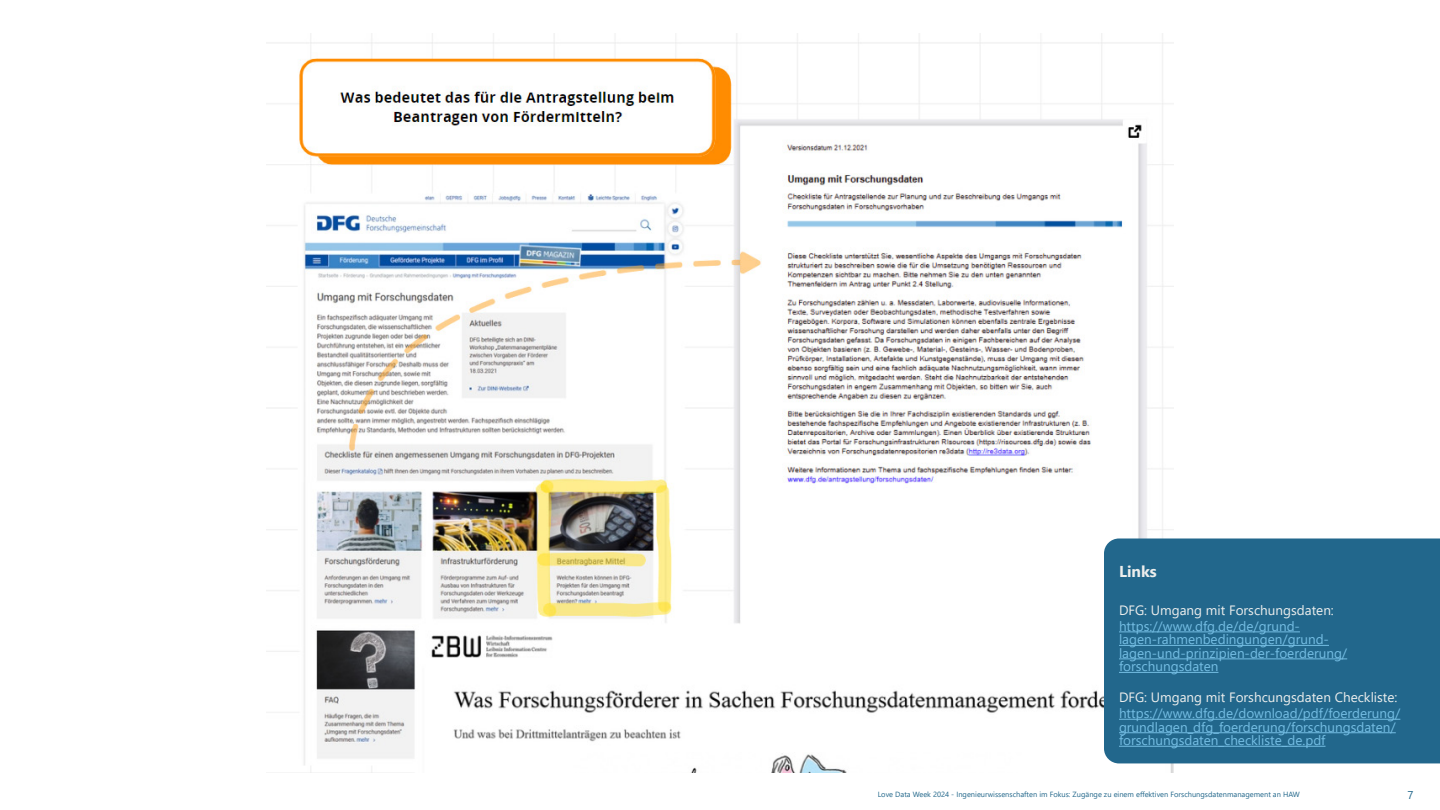
<style>
.page{position:relative;width:1440px;height:810px;background:#fff}
.page>*{position:absolute;margin:0;border:0;box-sizing:border-box;transform-origin:0 0}
.t1{font:700 15.75px "Segoe UI";color:#edeeed}
.t2{font:13.5px/13.5px "Segoe UI";color:#75bee4}
.t3{font:13.5px "Segoe UI";color:#edeeed}
.t4{font:11.25px "Segoe UI";color:#21668a}
.t5{font:7.5px "Segoe UI";color:#21668a}
</style>
<div class="page">
<img style="left:266px;top:33px;width:908px;height:739px">
<div style="left:1104px;top:538px;width:336px;height:225px;background:#22678c"></div>
<hr style="left:1119px;top:631px;width:181px;height:1px;background:#75bee4">
<hr style="left:1119px;top:645px;width:210px;height:1px;background:#75bee4">
<hr style="left:1119px;top:658px;width:228px;height:1px;background:#75bee4">
<hr style="left:1119px;top:672px;width:99px;height:1px;background:#75bee4">
<hr style="left:1119px;top:719px;width:281px;height:1px;background:#75bee4">
<hr style="left:1119px;top:732px;width:277px;height:1px;background:#75bee4">
<hr style="left:1119px;top:746px;width:207px;height:1px;background:#75bee4">
<p class="t1" style="left:1119px;top:556px;width:39px">Links</p>
<p class="t3" style="left:1119px;top:598px;width:216px">DFG: Umgang mit Forschungsdaten:</p>
<p class="t2" style="left:1119px;top:618px;width:230px">https://www.dfg.de/de/grund&shy;lagen-rahmenbedingungen/grund&shy;lagen-und-prinzipien-der-foerderung/ forschungsdaten</p>
<p class="t3" style="left:1119px;top:685px;width:280px">DFG: Umgang mit Forshcungsdaten Checkliste:</p>
<p class="t2" style="left:1119px;top:705px;width:283px">https://www.dfg.de/download/pdf/foerderung/ grundlagen_dfg_foerderung/forschungsdaten/ forschungsdaten_checkliste_de.pdf</p>
<p class="t5" style="left:878px;top:788px;width:423px">Love Data Week 2024 - Ingenieurwissenschaften im Fokus: Zugänge zu einem effektiven Forschungsdatenmanagement an HAW</p>
<p class="t4" style="left:1407px;top:784px;width:8px">7</p>
</div>
